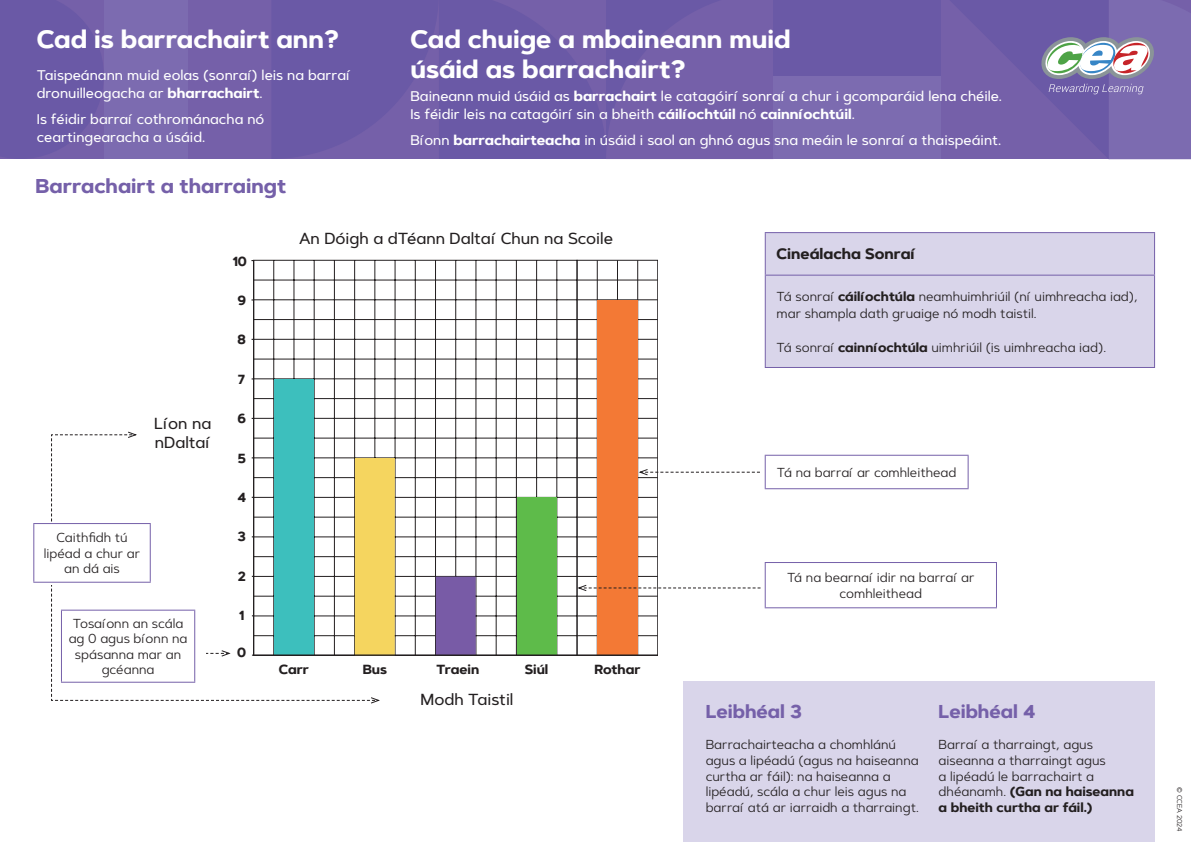
<style>
.page{position:relative;width:1191px;height:842px;background:#fff}
.page>*{position:absolute;margin:0;border:0;box-sizing:border-box;transform-origin:0 0}
.H1-Titles{font:700 25px/30px "Artegra Sans Alt";color:#fff}
.H2-blue{font:700 20px "Artegra Sans Alt";color:#7560a9}
.t1{font:700 18.6px "Artegra Sans Alt";color:#7560a9}
.Body-Copy{font:500 16px/19.2px "Artegra Sans Alt";color:#231f20}
.Table-heads{font:700 15px "Artegra Sans Alt";color:#231f20}
.t2{font:500 14px/18px "Artegra Sans Alt";color:#fff}
.t3{font:700 13.2px "Artegra Sans Alt";color:#231f20}
.Body-Copy-2{font:13px/15.6px "Artegra Sans Alt";color:#231f20}
.t4{font:7px "Artegra Sans Alt";letter-spacing:-.02em;color:#231f20}
.s1{font-weight:700}
</style>
<div class="page">
<svg style="left:0;top:0;width:104px;height:159px;background:#6b59a6"></svg>
<div style="left:104px;top:0;width:84px;height:159px;background:#7c6bb0"></div>
<div style="left:188px;top:0;width:83px;height:159px;background:#7560a9"></div>
<div style="left:773px;top:75px;width:168px;height:84px;background:#7c6bb0"></div>
<div style="left:773px;top:0;width:168px;height:75px;background:#6a59a6"></div>
<svg style="left:271px;top:0;width:502px;height:159px;background:#6e5ba7"></svg>
<svg style="left:941px;top:0;width:250px;height:159px;background:#7c6bac"></svg>
<div style="left:765px;top:233px;width:389px;height:134px;background:#d9d5ea"></div>
<hr style="left:764px;top:232px;width:391px;height:1px;background:#7560a9">
<hr style="left:764px;top:233px;width:1px;height:42px;background:#7560a9">
<hr style="left:1154px;top:233px;width:1px;height:42px;background:#7560a9">
<hr style="left:764px;top:275px;width:391px;height:1px;background:#7560a9">
<hr style="left:764px;top:276px;width:1px;height:91px;background:#7560a9">
<hr style="left:1154px;top:276px;width:1px;height:91px;background:#7560a9">
<hr style="left:764px;top:367px;width:391px;height:1px;background:#7560a9">
<svg style="left:638px;top:468px;width:122px;height:8px"></svg>
<hr style="left:764px;top:455px;width:204px;height:1px;background:#7560a9">
<hr style="left:764px;top:456px;width:1px;height:32px;background:#7560a9">
<hr style="left:967px;top:456px;width:1px;height:32px;background:#7560a9">
<hr style="left:764px;top:488px;width:204px;height:1px;background:#7560a9">
<hr style="left:33px;top:523px;width:118px;height:1px;background:#7560a9">
<hr style="left:33px;top:524px;width:1px;height:58px;background:#7560a9">
<hr style="left:33px;top:582px;width:118px;height:1px;background:#7560a9">
<div style="left:683px;top:682px;width:471px;height:160px;background:#d9d5ea"></div>
<svg style="left:254px;top:260px;width:323px;height:394px"></svg>
<div style="left:577px;top:260px;width:81px;height:396px;border:1px solid #231f20"></div>
<hr style="left:637px;top:260px;width:1px;height:395px;background:#231f20">
<hr style="left:617px;top:260px;width:1px;height:395px;background:#231f20">
<hr style="left:597px;top:260px;width:1px;height:395px;background:#231f20">
<hr style="left:577px;top:635px;width:81px;height:1px;background:#231f20">
<hr style="left:577px;top:616px;width:81px;height:1px;background:#231f20">
<hr style="left:577px;top:596px;width:81px;height:1px;background:#231f20">
<hr style="left:577px;top:576px;width:81px;height:1px;background:#231f20">
<hr style="left:577px;top:556px;width:81px;height:1px;background:#231f20">
<hr style="left:577px;top:537px;width:81px;height:1px;background:#231f20">
<hr style="left:577px;top:517px;width:81px;height:1px;background:#231f20">
<hr style="left:577px;top:497px;width:81px;height:1px;background:#231f20">
<hr style="left:577px;top:477px;width:81px;height:1px;background:#231f20">
<hr style="left:577px;top:458px;width:81px;height:1px;background:#231f20">
<hr style="left:577px;top:438px;width:81px;height:1px;background:#231f20">
<hr style="left:577px;top:418px;width:81px;height:1px;background:#231f20">
<hr style="left:577px;top:398px;width:81px;height:1px;background:#231f20">
<hr style="left:577px;top:379px;width:81px;height:1px;background:#231f20">
<hr style="left:577px;top:359px;width:81px;height:1px;background:#231f20">
<hr style="left:577px;top:339px;width:81px;height:1px;background:#231f20">
<hr style="left:577px;top:319px;width:81px;height:1px;background:#231f20">
<hr style="left:577px;top:300px;width:81px;height:1px;background:#231f20">
<hr style="left:577px;top:280px;width:81px;height:1px;background:#231f20">
<hr style="left:253px;top:260px;width:1px;height:395px;background:#231f20">
<svg style="left:51px;top:431px;width:330px;height:273px"></svg>
<div style="left:597px;top:300px;width:40px;height:355px;background:#f37935"></div>
<div style="left:516px;top:498px;width:40px;height:157px;background:#5ebb4a"></div>
<div style="left:436px;top:577px;width:40px;height:78px;background:#785ba6"></div>
<div style="left:355px;top:458px;width:40px;height:197px;background:#f5d55f"></div>
<div style="left:274px;top:379px;width:40px;height:276px;background:#3dbfbd"></div>
<hr style="left:253px;top:654px;width:405px;height:2px;background:#231f20">
<svg style="left:576px;top:584px;width:184px;height:8px"></svg>
<hr style="left:764px;top:562px;width:233px;height:1px;background:#7560a9">
<hr style="left:764px;top:563px;width:1px;height:44px;background:#7560a9">
<hr style="left:996px;top:563px;width:1px;height:44px;background:#7560a9">
<hr style="left:764px;top:607px;width:233px;height:1px;background:#7560a9">
<p class="H1-Titles" style="left:37px;top:24px;width:303px">Cad is barrachairt ann?</p>
<p class="t2" style="left:37px;top:66px;width:315px">Taispeánann muid eolas (sonraí) leis na barraí dronuilleogacha ar <span class="s1">bharrachairt</span>.</p>
<p class="t2" style="left:37px;top:110px;width:229px">Is féidir barraí cothrománacha nó ceartingearacha a úsáid.</p>
<p class="H2-blue" style="left:36px;top:172px;width:252px">Barrachairt a tharraingt</p>
<p class="H1-Titles" style="left:410px;top:24px;width:382px">Cad chuige a mbaineann muid úsáid as barrachairt?</p>
<p class="t2" style="left:410px;top:87px;width:593px">Baineann muid úsáid as <span class="s1">barrachairt</span> le catagóirí sonraí a chur i gcomparáid lena chéile.<br>Is féidir leis na catagóirí sin a bheith <span class="s1">cáilíochtúil</span> nó <span class="s1">cainníochtúil</span>.</p>
<p class="t2" style="left:410px;top:132px;width:592px">Bíonn <span class="s1">barrachairteacha</span> in úsáid i saol an ghnó agus sna meáin le sonraí a thaispeáint.</p>
<p class="Body-Copy" style="left:154px;top:413px;width:59px">Líon na nDaltaí</p>
<p class="Body-Copy-2" style="left:44px;top:529px;width:98px;text-align:center">Caithfidh tú lipéad a chur ar an dá ais</p>
<p class="Body-Copy-2" style="left:69px;top:615px;width:120px;text-align:center">Tosaíonn an scála ag 0 agus bíonn na spásanna mar an gcéanna</p>
<p class="t3" style="left:233px;top:251px;width:16px">10</p>
<p class="t3" style="left:237px;top:291px;width:10px">9</p>
<p class="t3" style="left:237px;top:330px;width:10px">8</p>
<p class="t3" style="left:238px;top:369px;width:9px">7</p>
<p class="t3" style="left:237px;top:409px;width:10px">6</p>
<p class="t3" style="left:237px;top:448px;width:10px">5</p>
<p class="t3" style="left:237px;top:488px;width:10px">4</p>
<p class="t3" style="left:237px;top:527px;width:10px">3</p>
<p class="t3" style="left:238px;top:566px;width:9px">2</p>
<p class="t3" style="left:239px;top:606px;width:7px">1</p>
<p class="t3" style="left:237px;top:643px;width:10px">0</p>
<h2 class="Body-Copy" style="left:299px;top:229px;width:315px">An Dóigh a dTéann Daltaí Chun na Scoile</h2>
<p class="t3" style="left:279px;top:660px;width:32px">Carr</p>
<p class="t3" style="left:363px;top:660px;width:26px">Bus</p>
<p class="t3" style="left:436px;top:660px;width:44px">Traein</p>
<p class="t3" style="left:525px;top:660px;width:25px">Siúl</p>
<p class="t3" style="left:594px;top:660px;width:48px">Rothar</p>
<p class="Body-Copy" style="left:420px;top:690px;width:94px">Modh Taistil</p>
<p class="Table-heads" style="left:776px;top:243px;width:141px">Cineálacha Sonraí</p>
<p class="Body-Copy-2" style="left:776px;top:287px;width:362px;line-height:17px">Tá sonraí <span class="s1">cáilíochtúla</span> neamhuimhriúil (ní uimhreacha iad), mar shampla dath gruaige nó modh taistil.</p>
<p class="Body-Copy-2" style="left:776px;top:339px;width:331px">Tá sonraí <span class="s1">cainníochtúla</span> uimhriúil (is uimhreacha iad).</p>
<p class="Body-Copy-2" style="left:777px;top:464px;width:181px">Tá na barraí ar comhleithead</p>
<p class="Body-Copy-2" style="left:787px;top:569px;width:189px;text-align:center">Tá na bearnaí idir na barraí ar comhleithead</p>
<h2 class="t1" style="left:705px;top:698px;width:98px">Leibhéal 3</h2>
<p class="Body-Copy-2" style="left:705px;top:737px;width:215px">Barrachairteacha a chomhlánú agus a lipéadú (agus na haiseanna curtha ar fáil): na haiseanna a lipéadú, scála a chur leis agus na barraí atá ar iarraidh a tharraingt.</p>
<h2 class="t1" style="left:938px;top:698px;width:98px">Leibhéal 4</h2>
<p class="Body-Copy-2" style="left:938px;top:737px;width:197px">Barraí a tharraingt, agus aiseanna a tharraingt agus<br>a lipéadú le barrachairt a dhéanamh. <span class="s1">(Gan na haiseanna a bheith curtha ar fáil.)</span></p>
<p class="t4" style="left:1184px;top:787px;width:46px;rotate:90deg">© CCEA 2024</p>
</div>
